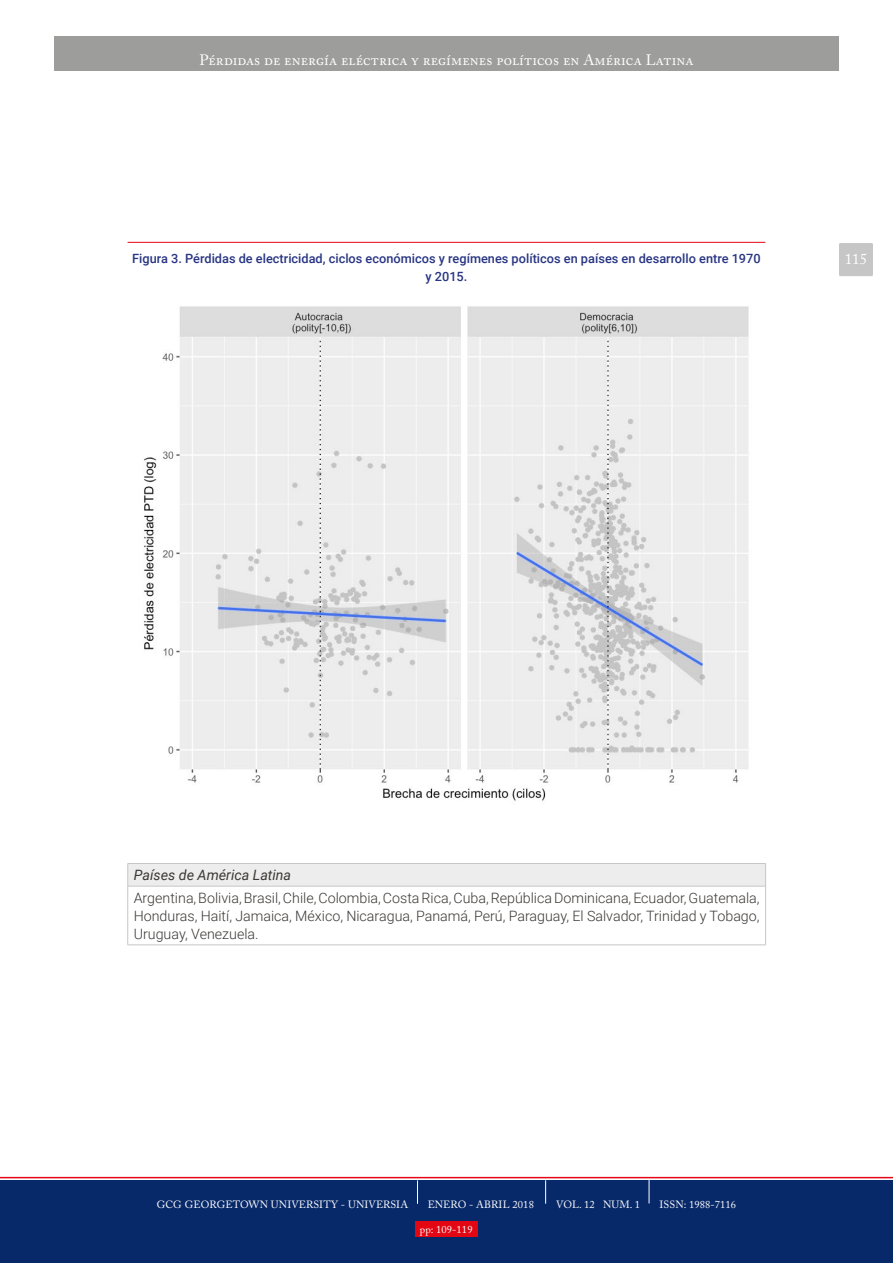
<style>
.page{position:relative;width:893px;height:1263px;background:#fff}
.page>*{position:absolute;margin:0;border:0;box-sizing:border-box;transform-origin:0 0}
.t1{font:15px "Adobe Caslon Pro";letter-spacing:.005em;color:#fff}
.t2{font:300 14.25px/18px "Roboto";color:#3a3835;text-align:justify}
.t3{font:italic 14.25px "Roboto";color:#3a3835}
.t4{font:500 12.75px "Roboto";color:#283583}
.t5{font:10.5px "Adobe Caslon Pro";letter-spacing:.01em;color:#fff}
</style>
<div class="page">
<div style="left:54px;top:37px;width:785px;height:34px;background:#9d9d9c"></div>
<div style="left:0;top:1180px;width:893px;height:83px;background:#082969"></div>
<svg style="left:0;top:1177px;width:893px;height:27px"></svg>
<div style="left:415px;top:1221px;width:63px;height:16px;background:#e30613"></div>
<div style="left:839px;top:243px;width:34px;height:33px;background:#c6c6c6;border-radius:2px"></div>
<hr style="left:128px;top:242px;width:637px;height:1px;background:#e30613">
<img style="left:144px;top:306px;width:605px;height:495px">
<div style="left:128px;top:863px;width:638px;height:23px;background:#ededed"></div>
<hr style="left:128px;top:863px;width:638px;height:1px;background:#c6c6c6">
<svg style="left:127px;top:864px;width:1px;height:22px"></svg>
<svg style="left:765px;top:864px;width:1px;height:22px"></svg>
<hr style="left:128px;top:886px;width:638px;height:1px;background:#c6c6c6">
<hr style="left:127px;top:886px;width:1px;height:59px;background:#c6c6c6">
<hr style="left:765px;top:886px;width:1px;height:59px;background:#c6c6c6">
<hr style="left:128px;top:945px;width:638px;height:1px;background:#c6c6c6">
<p class="t1" style="left:199px;top:51px;width:496px">Pérdidas de energía eléctrica y regímenes políticos en América Latina</p>
<p class="t4" style="left:132px;top:250px;width:630px">Figura 3. Pérdidas de electricidad, ciclos económicos y regímenes políticos en países en desarrollo entre 1970</p>
<p class="t1" style="left:845px;top:250px;width:24px">115</p>
<p class="t4" style="left:425px;top:268px;width:43px">y 2015.</p>
<p class="t3" style="left:134px;top:865px;width:159px">Países de América Latina</p>
<p class="t2" style="left:134px;top:888px;width:627px">Argentina, Bolivia, Brasil, Chile, Colombia, Costa Rica, Cuba, República Dominicana, Ecuador, Guatemala, Honduras, Haití, Jamaica, México, Nicaragua, Panamá, Perú, Paraguay, El Salvador, Trinidad y Tobago, Uruguay, Venezuela.</p>
<p class="t5" style="left:157px;top:1198px;width:253px">GCG GEORGETOWN UNIVERSITY - UNIVERSIA</p>
<p class="t5" style="left:428px;top:1198px;width:108px">ENERO - ABRIL 2018</p>
<p class="t5" style="left:556px;top:1198px;width:85px">VOL. 12 NUM. 1</p>
<p class="t5" style="left:660px;top:1198px;width:78px">ISSN: 1988-7116</p>
<p class="t5" style="left:420px;top:1223px;width:54px">pp: 109-119</p>
</div>
